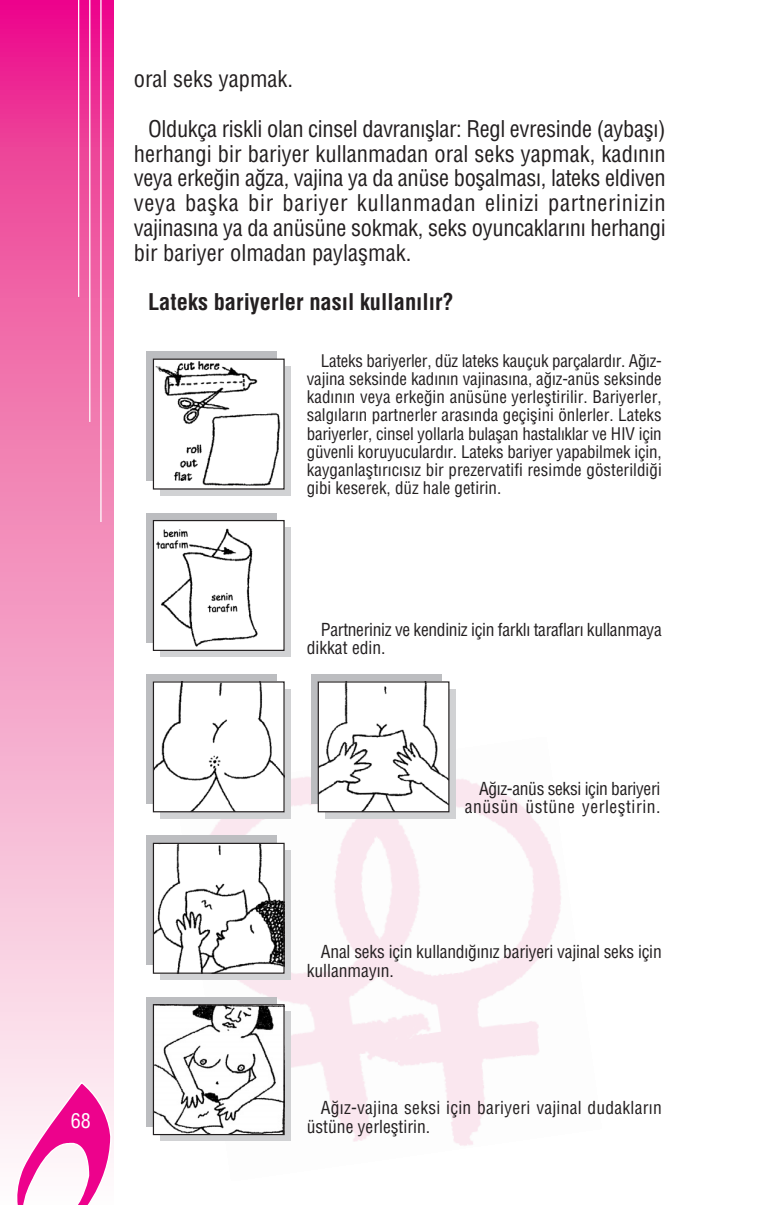
<style>
.page{position:relative;width:780px;height:1205px;background:#fff}
.page>*{position:absolute;margin:0;border:0;box-sizing:border-box;transform-origin:0 0}
.t1{font:22.5px/24.8px "Helvetica Cond";color:#231f20;text-align:justify}
.t2{font:700 22.5px "Helvetica Cond";color:#231f20}
.t3{font:20px "Helvetica Cond";color:#fff}
.t4{font:17.5px/18.8px "Helvetica Cond";letter-spacing:-.01em;color:#231f20}
.t5{font:17.5px/18.8px "Helvetica Cond";letter-spacing:.015em;color:#231f20}
.t6{font:17.5px/18.8px "Helvetica Cond";letter-spacing:.03em;color:#231f20;text-align:right}
.t7{font:17px/18.2px "Helvetica Cond";color:#231f20;text-align:justify}
</style>
<div class="page">
<img style="left:176px;top:777px;width:385px;height:369px">
<div style="left:161px;top:850px;width:130px;height:130px;background:#d1d2d4"></div>
<div style="left:146px;top:835px;width:131px;height:130px;background:#bcbdc0"></div>
<img style="left:155px;top:845px;width:127px;height:127px">
<div style="left:153px;top:843px;width:131px;height:131px;border:1px solid #231f20"></div>
<svg style="left:0;top:0;width:113px;height:1158px;background:#f38bbd"></svg>
<svg style="left:7px;top:1082px;width:105px;height:123px"></svg>
<hr style="left:100px;top:0;width:2px;height:522px;background:#fff">
<hr style="left:89px;top:0;width:1px;height:422px;background:#fff">
<hr style="left:78px;top:0;width:1px;height:297px;background:#fff">
<div style="left:161px;top:366px;width:130px;height:130px;background:linear-gradient(to right,#d1d2d4,#d1d2d4)"></div>
<div style="left:146px;top:351px;width:131px;height:130px;background:#bcbdc0"></div>
<img style="left:155px;top:360px;width:127px;height:127px">
<div style="left:153px;top:358px;width:131px;height:131px;border:1px solid #231f20"></div>
<div style="left:161px;top:527px;width:130px;height:130px;background:#d1d2d4"></div>
<div style="left:146px;top:513px;width:131px;height:129px;background:#bcbdc0"></div>
<img style="left:155px;top:522px;width:127px;height:127px">
<div style="left:153px;top:520px;width:131px;height:131px;border:1px solid #231f20"></div>
<div style="left:161px;top:689px;width:130px;height:129px;background:linear-gradient(to right,#d1d2d4,#d1d2d4)"></div>
<div style="left:146px;top:674px;width:131px;height:130px;background:#bcbdc0"></div>
<img style="left:155px;top:683px;width:127px;height:127px">
<div style="left:153px;top:681px;width:131px;height:131px;border:1px solid #231f20"></div>
<svg style="left:161px;top:1011px;width:130px;height:130px;background:#c4c5c6"></svg>
<div style="left:146px;top:997px;width:131px;height:129px;background:#bcbdc0"></div>
<img style="left:155px;top:1006px;width:127px;height:127px">
<div style="left:153px;top:1004px;width:131px;height:131px;border:1px solid #231f20"></div>
<svg style="left:325px;top:689px;width:131px;height:129px;background:#c5c6c8"></svg>
<div style="left:311px;top:674px;width:130px;height:130px;background:#bcbdc0"></div>
<img style="left:320px;top:683px;width:127px;height:127px">
<div style="left:318px;top:681px;width:131px;height:131px;border:1px solid #231f20"></div>
<h1 class="t1" style="left:134px;top:69px;width:161px">oral seks yapmak.</h1>
<p class="t1" style="left:134px;top:118px;width:533px;text-indent:14px">Oldukça riskli olan cinsel davran›fllar: Regl evresinde (aybafl›) herhangi bir bariyer kullanmadan oral seks yapmak, kad›n›n veya erke¤in a¤za, vajina ya da anüse boflalmas›, lateks eldiven veya baflka bir bariyer kullanmadan elinizi partnerinizin vajinas›na ya da anüsüne sokmak, seks oyuncaklar›n› herhangi bir bariyer olmadan paylaflmak.</p>
<h1 class="t2" style="left:148px;top:293px;width:307px">Lateks bariyerler nas›l kullan›l›r?</h1>
<p class="t7" style="left:307px;top:353px;width:356px;text-indent:14px">Lateks bariyerler, düz lateks kauçuk parçalard›r. A¤›z&shy;vajina seksinde kad›n›n vajinas›na, a¤›z-anüs seksinde kad›n›n veya erke¤in anüsüne yerlefltirilir. Bariyerler, salg›lar›n partnerler aras›nda geçiflini önlerler. Lateks bariyerler, cinsel yollarla bulaflan hastal›klar ve HIV için güvenli koruyuculard›r. Lateks bariyer yapabilmek için, kayganlaflt›r›c›s›z bir prezervatifi resimde gösterildi¤i gibi keserek, düz hale getirin.</p>
<p class="t4" style="left:307px;top:621px;width:356px;text-indent:14px">Partneriniz ve kendiniz için farkl› taraflar› kullanmaya dikkat edin.</p>
<p class="t6" style="left:465px;top:780px;width:197px">A¤›z-anüs seksi için bariyeri anüsün üstüne yerlefltirin.</p>
<p class="t3" style="left:71px;top:1113px;width:22px">68</p>
<p class="t4" style="left:307px;top:943px;width:356px;text-indent:14px">Anal seks için kulland›¤›n›z bariyeri vajinal seks için kullanmay›n.</p>
<p class="t5" style="left:307px;top:1099px;width:356px;text-indent:14px">A¤›z-vajina seksi için bariyeri vajinal dudaklar›n üstüne yerlefltirin.</p>
</div>
